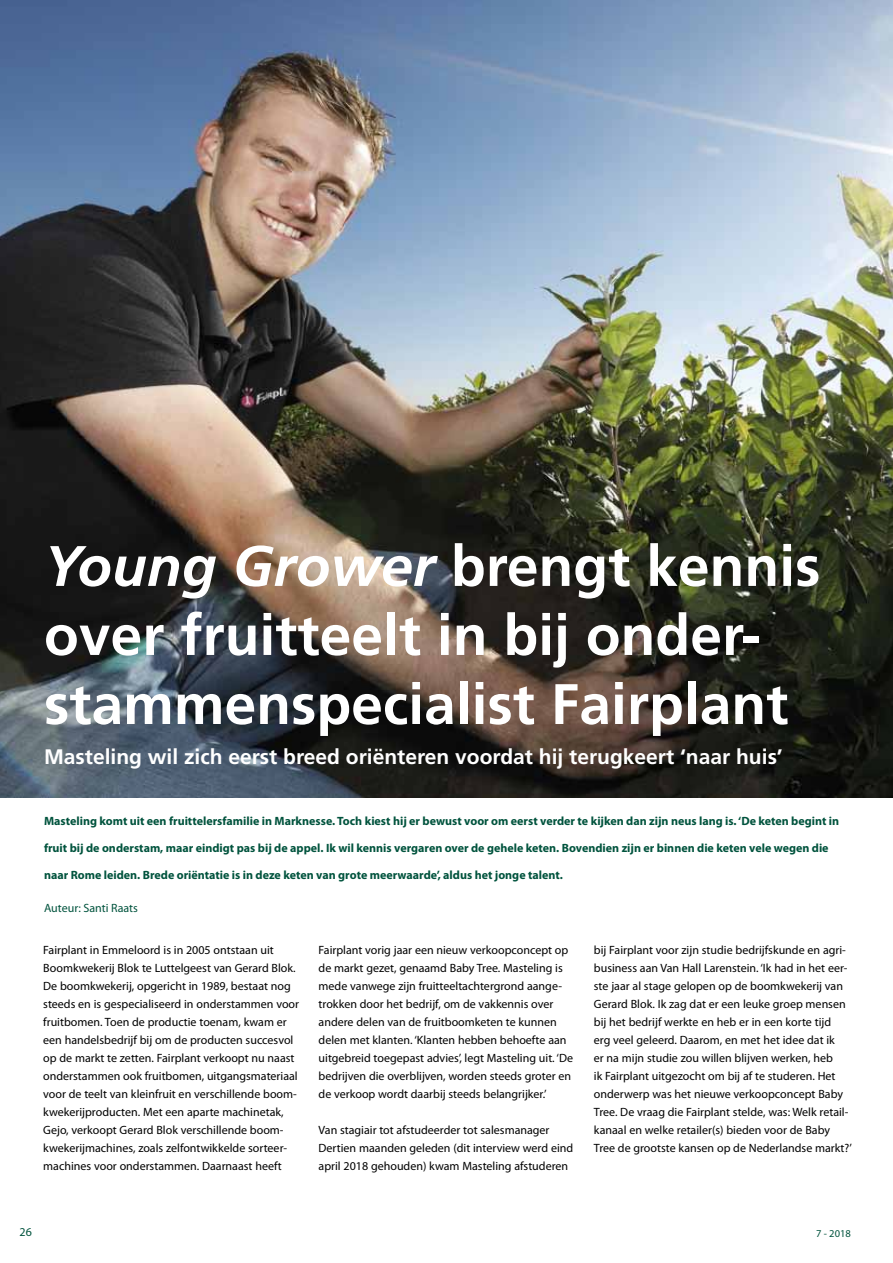
<style>
.page{position:relative;width:893px;height:1263px;background:#fff}
.page>*{position:absolute;margin:0;border:0;box-sizing:border-box;transform-origin:0 0}
.t1{font:700 57px/69px "Frutiger";color:#fff}
.t2{font:700 21px "Frutiger";color:#fff}
.t3{font:12px/18px "Myriad Pro";color:#000}
.t4{font:700 12px "Myriad Pro";color:#00533d}
.t5{font:12px "Myriad Pro";color:#00533d}
.t6{font:10.5px "Myriad Pro";color:#00533d}
.s1{font-style:italic}
</style>
<div class="page">
<img style="left:0;top:0;width:893px;height:797px">
<h1 class="t1" style="left:44px;top:531px;width:778px"><span class="s1">Young Grower</span> brengt kennis over fruitteelt in bij onder&shy;stammenspecialist Fairplant</h1>
<h2 class="t2" style="left:44px;top:745px;width:740px">Masteling wil zich eerst breed oriënteren voordat hij terugkeert ‘naar huis’</h2>
<p class="t4" style="left:44px;top:813px;width:797px">Masteling komt uit een fruittelersfamilie in Marknesse. Toch kiest hij er bewust voor om eerst verder te kijken dan zijn neus lang is. ‘De keten begint in</p>
<p class="t4" style="left:44px;top:840px;width:786px">fruit bij de onderstam, maar eindigt pas bij de appel. Ik wil kennis vergaren over de gehele keten. Bovendien zijn er binnen die keten vele wegen die</p>
<p class="t4" style="left:44px;top:867px;width:520px">naar Rome leiden. Brede oriëntatie is in deze keten van grote meerwaarde’, aldus het jonge talent.</p>
<p class="t5" style="left:44px;top:900px;width:95px">Auteur: Santi Raats</p>
<p class="t3" style="left:43px;top:941px;width:257px">Fairplant in Emmeloord is in 2005 ontstaan uit Boomkwekerij Blok te Luttelgeest van Gerard Blok.<br>De boomkwekerij, opgericht in 1989, bestaat nog steeds en is gespecialiseerd in onderstammen voor fruitbomen. Toen de productie toenam, kwam er een handelsbedrijf bij om de producten succesvol op de markt te zetten. Fairplant verkoopt nu naast onderstammen ook fruitbomen, uitgangsmateriaal voor de teelt van kleinfruit en verschillende boom&shy;kwekerijproducten. Met een aparte machinetak, Gejo, verkoopt Gerard Blok verschillende boom&shy;kwekerijmachines, zoals zelfontwikkelde sorteer&shy;machines voor onderstammen. Daarnaast heeft</p>
<p class="t3" style="left:319px;top:941px;width:256px">Fairplant vorig jaar een nieuw verkoopconcept op de markt gezet, genaamd Baby Tree. Masteling is mede vanwege zijn fruitteeltachtergrond aange&shy;trokken door het bedrijf, om de vakkennis over andere delen van de fruitboomketen te kunnen delen met klanten. ‘Klanten hebben behoefte aan uitgebreid toegepast advies’, legt Masteling uit. ‘De bedrijven die overblijven, worden steeds groter en de verkoop wordt daarbij steeds belangrijker.’</p>
<p class="t3" style="left:319px;top:1121px;width:256px">Van stagiair tot afstudeerder tot salesmanager<br>Dertien maanden geleden (dit interview werd eind april 2018 gehouden) kwam Masteling afstuderen</p>
<p class="t3" style="left:594px;top:941px;width:259px">bij Fairplant voor zijn studie bedrijfskunde en agri&shy;business aan Van Hall Larenstein. ‘Ik had in het eer&shy;ste jaar al stage gelopen op de boomkwekerij van Gerard Blok. Ik zag dat er een leuke groep mensen bij het bedrijf werkte en heb er in een korte tijd<br>erg veel geleerd. Daarom, en met het idee dat ik<br>er na mijn studie zou willen blijven werken, heb<br>ik Fairplant uitgezocht om bij af te studeren. Het onderwerp was het nieuwe verkoopconcept Baby Tree. De vraag die Fairplant stelde, was: Welk retail&shy;kanaal en welke retailer(s) bieden voor de Baby Tree de grootste kansen op de Nederlandse markt?’</p>
<p class="t5" style="left:20px;top:1224px;width:14px">26</p>
<p class="t6" style="left:816px;top:1227px;width:36px">7 - 2018</p>
</div>
